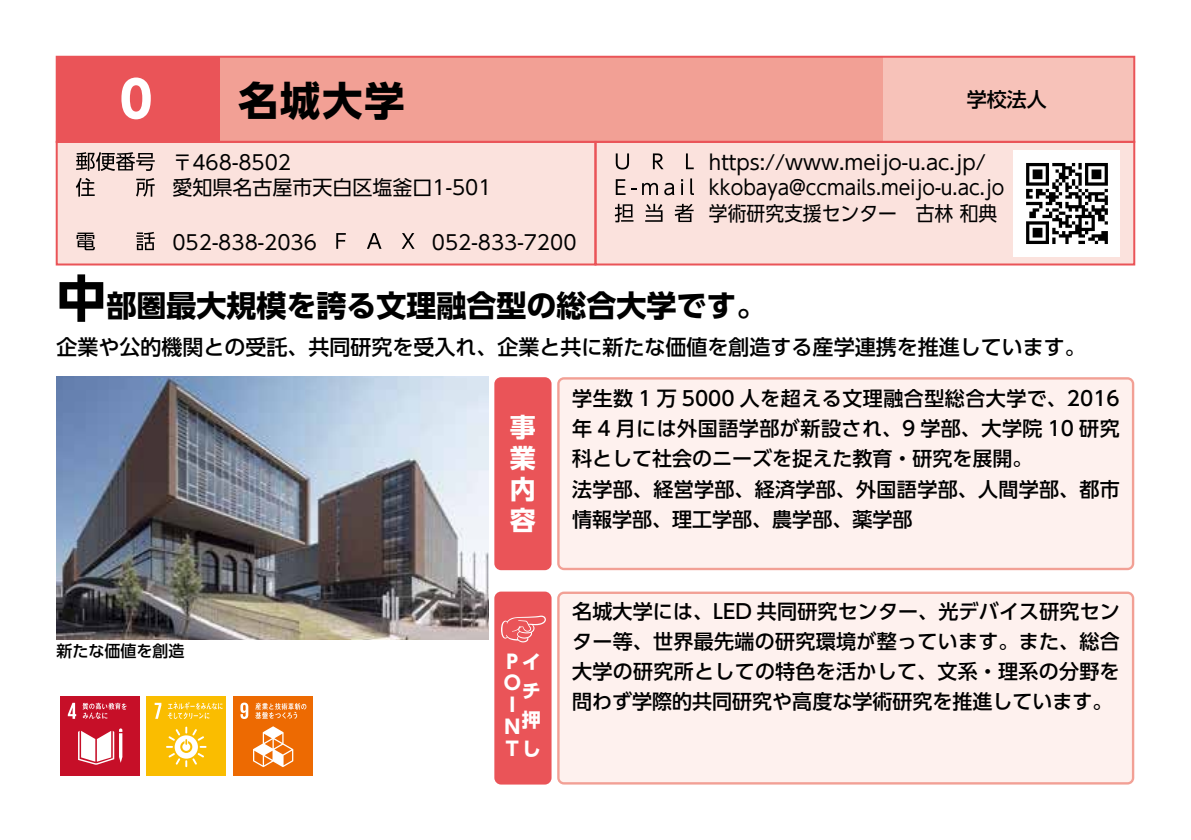
<style>
.page{position:relative;width:1191px;height:840px;background:#fff}
.page>*{position:absolute;margin:0;border:0;box-sizing:border-box;transform-origin:0 0}
.t1{font:700 50px "UD Shin Go Pro";color:#fff}
.t2{font:700 40px "UD Shin Go Pro";color:#000}
.t3{font:700 30px "UD Shin Go Pro";color:#000}
.t4{font:700 26px/31.2px "UD Shin Go Pro";color:#fff;text-align:justify}
.t5{font:500 21px "UD Shin Go Pro";color:#000}
.t6{font:500 20px/30px "UD Shin Go Pro";letter-spacing:.02em;color:#000}
.t7{font:20px/25.8px "UD Shin Go Pro";color:#000}
.t8{font:500 20px/30px "UD Shin Go Pro";color:#000;text-align:justify}
.t9{font:700 19.2px/21.8px "UD Shin Go Pro";color:#fff}
.t10{font:500 16px "UD Shin Go Pro";color:#000}
.s1{font-size:50px}
</style>
<div class="page">
<div style="left:57px;top:57px;width:163px;height:85px;background:#ea5458"></div>
<div style="left:57px;top:142px;width:538px;height:122px;background:#fbe2dd"></div>
<div style="left:595px;top:142px;width:539px;height:122px;background:#fbe2dd"></div>
<div style="left:220px;top:57px;width:663px;height:85px;background:#f2a095"></div>
<div style="left:883px;top:57px;width:251px;height:85px;background:#f7c2b9"></div>
<div style="left:494px;top:377px;width:57px;height:193px;background:#ea5458;border-radius:7px"></div>
<div style="left:557px;top:591px;width:577px;height:193px;background:#fef1ee"></div>
<div style="left:494px;top:591px;width:57px;height:193px;background:#ea5458;border-radius:7px"></div>
<div style="left:56px;top:141px;width:540px;height:124px;border:2px solid #ea5458"></div>
<div style="left:594px;top:141px;width:541px;height:124px;border:2px solid #ea5458"></div>
<div style="left:56px;top:56px;width:1079px;height:87px;border:2px solid #ea5458"></div>
<div style="left:557px;top:377px;width:577px;height:193px;background:#fef1ee"></div>
<svg style="left:501px;top:615px;width:45px;height:27px"></svg>
<img style="left:56px;top:376px;width:432px;height:263px">
<svg style="left:616px;top:153px;width:13px;height:16px"></svg>
<svg style="left:653px;top:153px;width:10px;height:16px"></svg>
<svg style="left:686px;top:153px;width:7px;height:16px"></svg>
<svg style="left:616px;top:179px;width:9px;height:16px"></svg>
<svg style="left:642px;top:183px;width:16px;height:12px"></svg>
<svg style="left:664px;top:183px;width:10px;height:12px"></svg>
<svg style="left:681px;top:179px;width:2px;height:16px"></svg>
<svg style="left:690px;top:178px;width:4px;height:17px"></svg>
<svg style="left:615px;top:204px;width:18px;height:18px"></svg>
<svg style="left:645px;top:204px;width:17px;height:18px"></svg>
<svg style="left:674px;top:204px;width:19px;height:18px"></svg>
<svg style="left:336px;top:233px;width:10px;height:16px"></svg>
<svg style="left:367px;top:233px;width:14px;height:16px"></svg>
<svg style="left:402px;top:233px;width:12px;height:16px"></svg>
<svg style="left:77px;top:232px;width:18px;height:18px"></svg>
<svg style="left:136px;top:232px;width:19px;height:18px"></svg>
<svg style="left:76px;top:152px;width:79px;height:19px"></svg>
<svg style="left:76px;top:178px;width:19px;height:18px"></svg>
<svg style="left:136px;top:178px;width:19px;height:18px"></svg>
<div style="left:60px;top:695px;width:79px;height:80px;background:#c60f28"></div>
<svg style="left:78px;top:728px;width:44px;height:36px"></svg>
<svg style="left:68px;top:702px;width:8px;height:16px"></svg>
<svg style="left:82px;top:702px;width:45px;height:16px"></svg>
<div style="left:147px;top:695px;width:79px;height:80px;background:#fabd00"></div>
<svg style="left:166px;top:726px;width:40px;height:40px"></svg>
<svg style="left:155px;top:702px;width:6px;height:16px"></svg>
<svg style="left:168px;top:702px;width:54px;height:16px"></svg>
<div style="left:233px;top:695px;width:79px;height:80px;background:#ed6a02"></div>
<svg style="left:253px;top:726px;width:40px;height:40px"></svg>
<svg style="left:240px;top:702px;width:8px;height:16px"></svg>
<svg style="left:255px;top:702px;width:51px;height:16px"></svg>
<img style="left:1013px;top:150px;width:107px;height:106px">
<h1 class="t1" style="left:120px;top:59px;width:34px">0</h1>
<h2 class="t2" style="left:238px;top:68px;width:167px">名城大学</h2>
<p class="t7" style="left:172px;top:148px;width:120px">〒468-8502</p>
<p class="t7" style="left:172px;top:174px;width:321px">愛知県名古屋市天白区塩釜口1-501</p>
<p class="t7" style="left:172px;top:229px;width:146px">052-838-2036</p>
<p class="t7" style="left:432px;top:229px;width:146px">052-833-7200</p>
<p class="t8" style="left:967px;top:83px;width:81px">学校法人</p>
<p class="t7" style="left:709px;top:148px;width:297px">https://www.meijo-u.ac.jp/ kkobaya@ccmails.meijo-u.ac.jo学術研究支援センター　古林 和典</p>
<h3 class="t3" style="left:56px;top:281px;width:712px"><span class="s1">中</span>部圏最大規模を誇る文理融合型の総合大学です。</h3>
<p class="t5" style="left:56px;top:330px;width:1030px">企業や公的機関との受託、共同研究を受入れ、企業と共に新たな価値を創造する産学連携を推進しています。</p>
<p class="t6" style="left:572px;top:383px;width:549px">学生数 1 万 5000 人を超える文理融合型総合大学で、2016年 4 月には外国語学部が新設され、9 学部、大学院 10 研究科として社会のニーズを捉えた教育・研究を展開。<br>法学部、経営学部、経済学部、外国語学部、人間学部、都市情報学部、理工学部、農学部、薬学部</p>
<h3 class="t4" style="left:510px;top:410px;width:27px">事業内容</h3>
<p class="t10" style="left:56px;top:637px;width:129px">新たな価値を創造</p>
<p class="t9" style="left:503px;top:649px;width:37px">Pイ<br>O<br>I<br>N<br>Tし</p>
<p class="t9" style="left:522px;top:675px;width:20px;line-height:29.2px">チ押</p>
<p class="t8" style="left:572px;top:595px;width:549px">名城大学には、LED 共同研究センター、光デバイス研究センター等、世界最先端の研究環境が整っています。また、総合大学の研究所としての特色を活かして、文系・理系の分野を問わず学際的共同研究や高度な学術研究を推進しています。</p>
</div>
